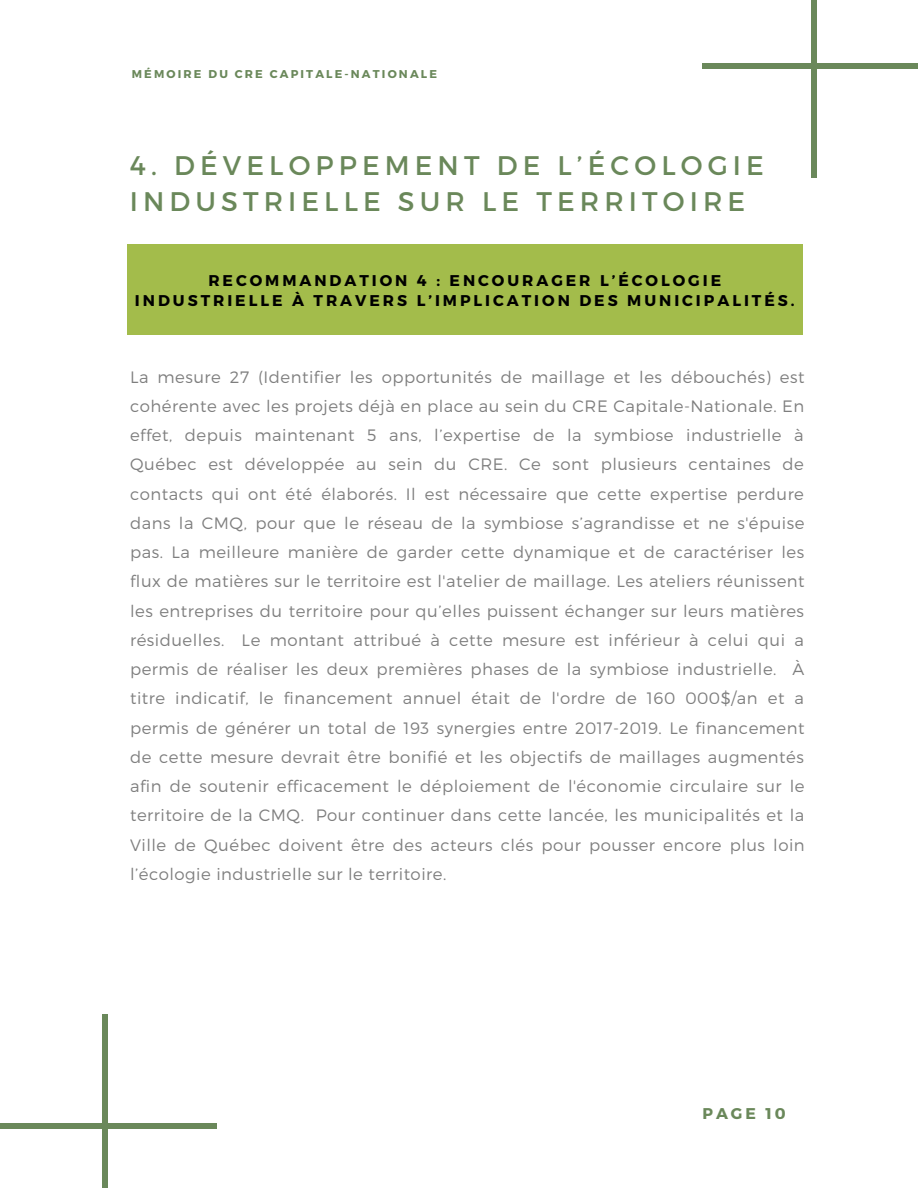
<style>
.page{position:relative;width:918px;height:1188px;background:#fff}
.page>*{position:absolute;margin:0;border:0;box-sizing:border-box;transform-origin:0 0}
.t1{font:26.85px/36px "Montserrat";letter-spacing:.19em;color:#6a885a}
.t2{font:300 16.5px/29.2px "Montserrat";letter-spacing:.03em;color:#000;text-align:justify}
.t3{font:700 15.6px/20.2px "Montserrat";letter-spacing:.19em;color:#000;text-align:center}
.t4{font:700 15.6px "Montserrat";letter-spacing:.19em;color:#6a885a}
.t5{font:700 11.4px "Montserrat";letter-spacing:.19em;color:#6a885a}
</style>
<div class="page">
<div style="left:811px;top:0;width:6px;height:178px;background:#6a885a"></div>
<div style="left:703px;top:64px;width:215px;height:5px;background:#6a885a"></div>
<div style="left:102px;top:1014px;width:6px;height:174px;background:#6a885a"></div>
<div style="left:0;top:1123px;width:217px;height:5px;background:#6a885a"></div>
<div style="left:127px;top:244px;width:676px;height:90px;background:#a3bc4b"></div>
<p class="t5" style="left:132px;top:67px;width:307px">MÉMOIRE DU CRE CAPITALE-NATIONALE</p>
<h1 class="t1" style="left:130px;top:146px;width:635px">4. DÉVELOPPEMENT DE L’ÉCOLOGIE<br>INDUSTRIELLE SUR LE TERRITOIRE</h1>
<p class="t3" style="left:135px;top:269px;width:661px">RECOMMANDATION 4 : ENCOURAGER L’ÉCOLOGIE<br>INDUSTRIELLE À TRAVERS L’IMPLICATION DES MUNICIPALITÉS.</p>
<p class="t2" style="left:130px;top:361px;width:676px">La mesure 27 (Identifier les opportunités de maillage et les débouchés) est cohérente avec les projets déjà en place au sein du CRE Capitale-Nationale. En effet, depuis maintenant 5 ans, l’expertise de la symbiose industrielle à Québec est développée au sein du CRE. Ce sont plusieurs centaines de contacts qui ont été élaborés. Il est nécessaire que cette expertise perdure dans la CMQ, pour que le réseau de la symbiose s’agrandisse et ne s'épuise pas. La meilleure manière de garder cette dynamique et de caractériser les flux de matières sur le territoire est l'atelier de maillage. Les ateliers réunissent les entreprises du territoire pour qu’elles puissent échanger sur leurs matières résiduelles. Le montant attribué à cette mesure est inférieur à celui qui a permis de réaliser les deux premières phases de la symbiose industrielle. À titre indicatif, le financement annuel était de l'ordre de 160 000$/an et a permis de générer un total de 193 synergies entre 2017-2019. Le financement de cette mesure devrait être bonifié et les objectifs de maillages augmentés afin de soutenir efficacement le déploiement de l'économie circulaire sur le territoire de la CMQ. Pour continuer dans cette lancée, les municipalités et la Ville de Québec doivent être des acteurs clés pour pousser encore plus loin l’écologie industrielle sur le territoire.</p>
<p class="t4" style="left:702px;top:1104px;width:85px">PAGE 10</p>
</div>
